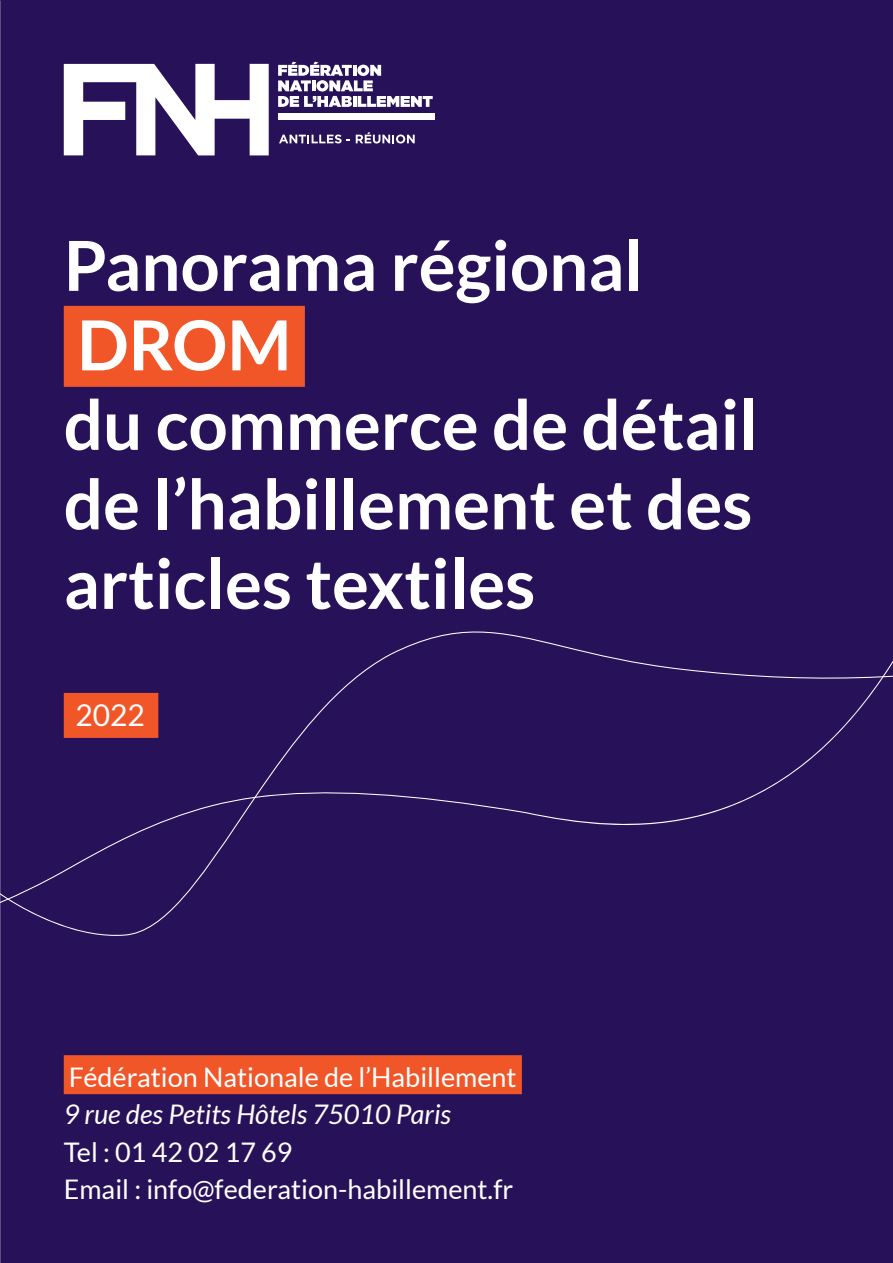
<style>
.page{position:relative;width:893px;height:1263px;background:#27125a}
.page>*{position:absolute;margin:0;border:0;box-sizing:border-box;transform-origin:0 0}
.Sous-titre{font:700 69px/79.5px "Lato";color:#fff;text-align:justify}
.titre_article{font:30px "Lato";color:#fff}
.titre_article-2{font:27px "Lato";color:#fff}
.titre_article-3{font:italic 27px "Lato";color:#fff}
</style>
<div class="page">
<svg style="left:0;top:657px;width:893px;height:246px"></svg>
<svg style="left:0;top:0;width:1px;height:265px"></svg>
<div style="left:64px;top:306px;width:241px;height:81px;background:#f15629"></div>
<div style="left:64px;top:693px;width:94px;height:45px;background:#f15629"></div>
<div style="left:64px;top:1055px;width:458px;height:39px;background:#f15629"></div>
<svg style="left:278px;top:62px;width:155px;height:45px"></svg>
<svg style="left:279px;top:135px;width:71px;height:8px"></svg>
<svg style="left:356px;top:132px;width:59px;height:11px"></svg>
<svg style="left:64px;top:64px;width:205px;height:91px"></svg>
<div style="left:278px;top:114px;width:156px;height:6px;background:#fff"></div>
<p class="Sous-titre" style="left:64px;top:225px;width:581px">Panorama régional</p>
<p class="Sous-titre" style="left:77px;top:304px;width:216px">DROM</p>
<p class="Sous-titre" style="left:64px;top:384px;width:696px">du commerce de détail de l’habillement et des articles textiles</p>
<p class="titre_article" style="left:75px;top:698px;width:71px">2022</p>
<p class="titre_article-2" style="left:69px;top:1062px;width:449px">Fédération Nationale de l’Habillement</p>
<p class="titre_article-3" style="left:64px;top:1099px;width:389px">9 rue des Petits Hôtels 75010 Paris</p>
<p class="titre_article-2" style="left:64px;top:1137px;width:230px">Tel : 01 42 02 17 69</p>
<p class="titre_article-2" style="left:64px;top:1174px;width:451px">Email : info@federation-habillement.fr</p>
</div>
